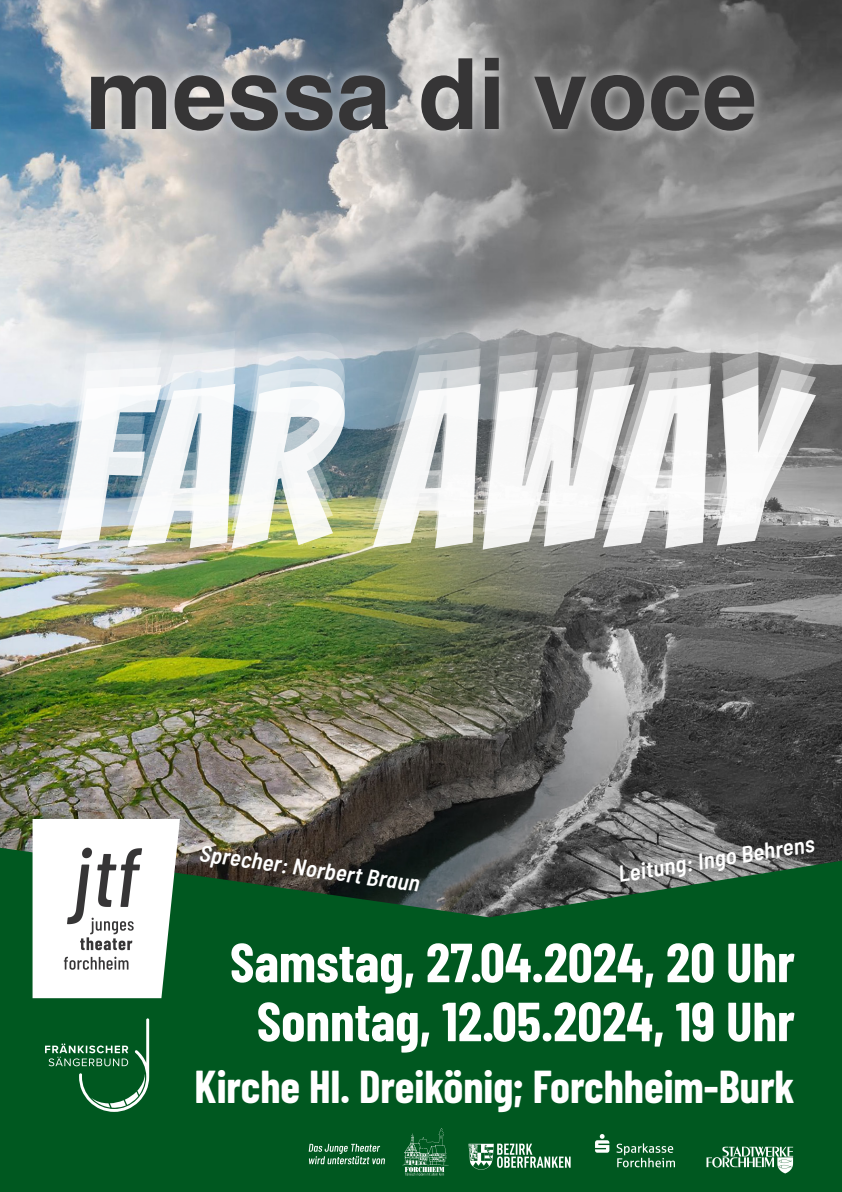
<style>
.page{position:relative;width:842px;height:1192px;background:#fff}
.page>*{position:absolute;margin:0;border:0;box-sizing:border-box;transform-origin:0 0}
.t1{font:222.65px "Bangers";color:#fff}
.t2{font:700 98.3px "Helvetica";color:#363536}
.t3{font:700 55px "Barlow Condensed";color:#fff}
.t4{font:700 45px "Barlow Condensed";color:#fff}
.t5{font:italic 600 semi-condensed 22.95px "Barlow";color:#fff}
.t6{font:italic 600 semi-condensed 22.9px "Barlow";color:#fff}
</style>
<div class="page">
<img style="left:0;top:0;width:842px;height:848px">
<svg style="left:0;top:848px;width:842px;height:344px;background:#0b5726"></svg>
<img style="left:296px;top:1110px;width:510px;height:82px">
<div style="left:78px;top:45px;width:689px;height:98px;background:#fff;opacity:.75"></div>
<img style="left:33px;top:819px;width:150px;height:186px">
<svg style="left:45px;top:1018px;width:104px;height:94px;background:#1f6c3b"></svg>
<p class="t2" style="left:85px;top:34px;width:673px">messa di voce</p>
<h1 class="t1" style="left:57px;top:289px;width:730px">FAR AWAY</h1>
<h1 class="t1" style="left:57px;top:342px;width:730px">FAR AWAY</h1>
<p class="t5" style="left:202px;top:836px;width:223px;rotate:8deg">Sprecher: Norbert Braun</p>
<p class="t6" style="left:616px;top:858px;width:200px;rotate:-9deg">Leitung: Ingo Behrens</p>
<p class="t3" style="left:230px;top:923px;width:566px">Samstag, 27.04.2024, 20 Uhr</p>
<p class="t3" style="left:257px;top:982px;width:540px">Sonntag, 12.05.2024, 19 Uhr</p>
<p class="t4" style="left:195px;top:1055px;width:602px">Kirche Hl. Dreikönig; Forchheim-Burk</p>
</div>
